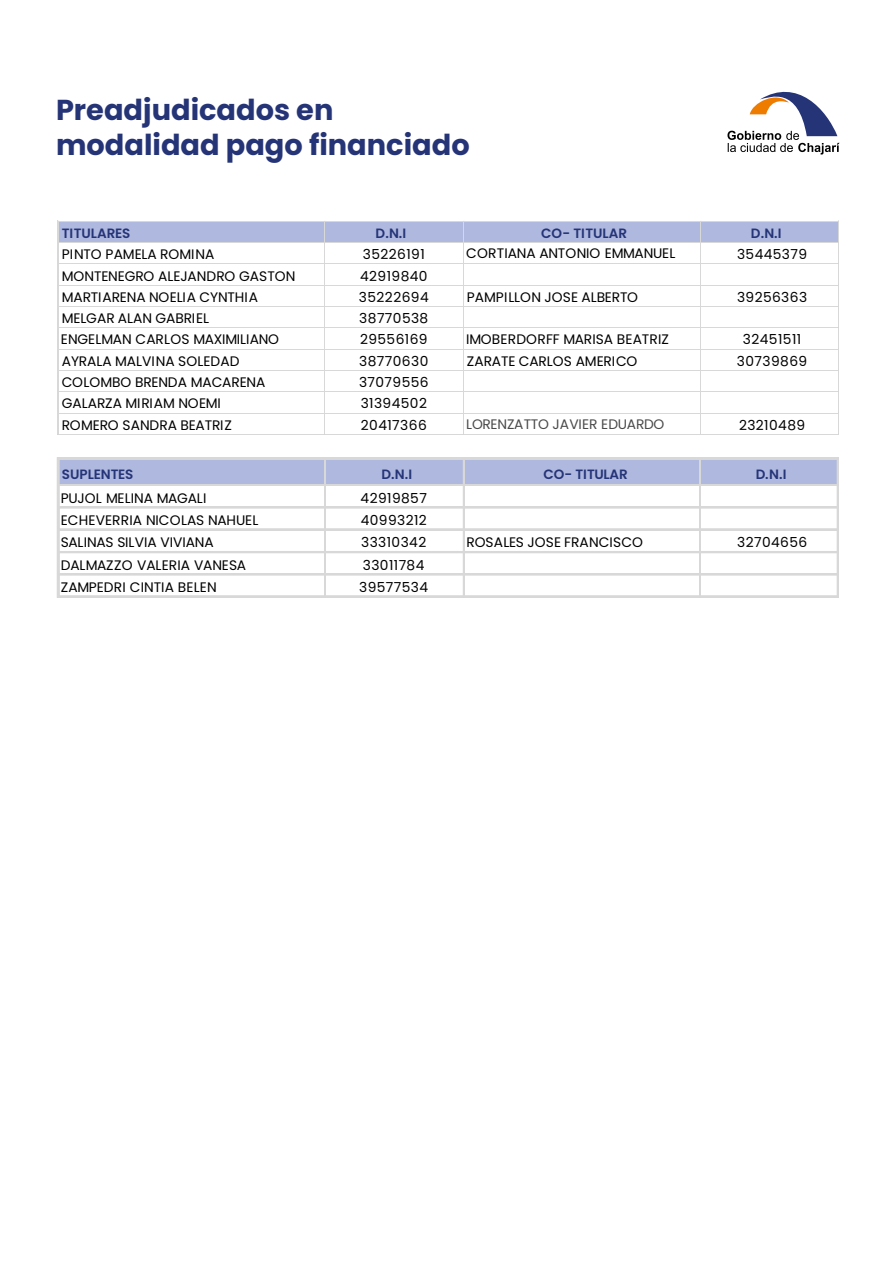
<style>
.page{position:relative;width:893px;height:1263px;background:#fff}
.page>*{position:absolute;margin:0;border:0;box-sizing:border-box;transform-origin:0 0}
.t1{font:700 28.8px/34.7px "Poppins";color:#253477}
.t2{font:13.8px "Poppins";letter-spacing:.01em;color:#000}
.t3{font:13.8px "Poppins";letter-spacing:.03em;color:#000}
.t4{font:13.8px "Poppins";letter-spacing:-.01em;color:#000}
.t5{font:13.8px "Poppins";letter-spacing:-.015em;color:#4a4a4a}
.t6{font:13.8px "Poppins";letter-spacing:-.015em;color:#000}
.t7{font:600 13.5px "Poppins";letter-spacing:-.01em;color:#253477}
</style>
<div class="page">
<svg style="left:727px;top:91px;width:113px;height:64px"></svg>
<div style="left:58px;top:222px;width:781px;height:21px;background:#afb8df"></div>
<hr style="left:58px;top:221px;width:781px;height:1px;background:#d8d8d8">
<hr style="left:58px;top:242px;width:781px;height:1px;background:#d8d8d8">
<hr style="left:58px;top:263px;width:781px;height:1px;background:#d8d8d8">
<hr style="left:58px;top:285px;width:781px;height:1px;background:#d8d8d8">
<hr style="left:58px;top:306px;width:781px;height:1px;background:#d8d8d8">
<hr style="left:58px;top:327px;width:781px;height:1px;background:#d8d8d8">
<hr style="left:58px;top:349px;width:781px;height:1px;background:#d8d8d8">
<hr style="left:58px;top:370px;width:781px;height:1px;background:#d8d8d8">
<hr style="left:58px;top:391px;width:781px;height:1px;background:#d8d8d8">
<hr style="left:58px;top:413px;width:781px;height:1px;background:#d8d8d8">
<hr style="left:57px;top:221px;width:1px;height:214px;background:#d8d8d8">
<hr style="left:58px;top:222px;width:1px;height:213px;background:#d8d8d8">
<hr style="left:324px;top:222px;width:1px;height:213px;background:#d8d8d8">
<hr style="left:463px;top:222px;width:1px;height:213px;background:#d8d8d8">
<hr style="left:58px;top:434px;width:781px;height:1px;background:#d8d8d8">
<hr style="left:700px;top:222px;width:1px;height:213px;background:#d8d8d8">
<hr style="left:838px;top:222px;width:1px;height:213px;background:#d8d8d8">
<div style="left:59px;top:459px;width:779px;height:26px;background:#afb8df"></div>
<div style="left:58px;top:507px;width:781px;height:23px;border:2px solid #d8d8d8"></div>
<div style="left:58px;top:552px;width:781px;height:22px;border:2px solid #d8d8d8"></div>
<div style="left:58px;top:574px;width:781px;height:23px;border:2px solid #d8d8d8"></div>
<hr style="left:57px;top:484px;width:781px;height:1px;background:#d8d8d8">
<hr style="left:57px;top:507px;width:781px;height:1px;background:#d8d8d8">
<hr style="left:57px;top:529px;width:781px;height:1px;background:#d8d8d8">
<hr style="left:57px;top:551px;width:781px;height:1px;background:#d8d8d8">
<hr style="left:57px;top:573px;width:781px;height:1px;background:#d8d8d8">
<hr style="left:57px;top:574px;width:781px;height:1px;background:#d8d8d8">
<hr style="left:324px;top:459px;width:1px;height:138px;background:#d8d8d8">
<hr style="left:325px;top:459px;width:1px;height:138px;background:#d8d8d8">
<hr style="left:463px;top:459px;width:1px;height:138px;background:#d8d8d8">
<hr style="left:699px;top:458px;width:1px;height:139px;background:#d8d8d8">
<hr style="left:700px;top:458px;width:1px;height:139px;background:#d8d8d8">
<div style="left:58px;top:458px;width:781px;height:140px;border:2px solid #d8d8d8"></div>
<h1 class="t1" style="left:56px;top:93px;width:415px">Preadjudicados en modalidad pago financiado</h1>
<p class="t7" style="left:62px;top:225px;width:70px">TITULARES</p>
<p class="t7" style="left:376px;top:225px;width:32px">D.N.I</p>
<p class="t7" style="left:541px;top:225px;width:87px">CO- TITULAR</p>
<p class="t7" style="left:751px;top:225px;width:32px">D.N.I</p>
<p class="t2" style="left:62px;top:246px;width:154px">PINTO PAMELA ROMINA</p>
<p class="t3" style="left:363px;top:246px;width:63px">35226191</p>
<p class="t4" style="left:466px;top:246px;width:211px">CORTIANA ANTONIO EMMANUEL</p>
<p class="t3" style="left:737px;top:246px;width:72px">35445379</p>
<p class="t2" style="left:62px;top:268px;width:235px">MONTENEGRO ALEJANDRO GASTON</p>
<p class="t3" style="left:360px;top:268px;width:69px">42919840</p>
<p class="t4" style="left:62px;top:289px;width:198px">MARTIARENA NOELIA CYNTHIA</p>
<p class="t3" style="left:359px;top:289px;width:71px">35222694</p>
<p class="t2" style="left:467px;top:289px;width:173px">PAMPILLON JOSE ALBERTO</p>
<p class="t3" style="left:737px;top:289px;width:72px">39256363</p>
<p class="t2" style="left:62px;top:310px;width:149px">MELGAR ALAN GABRIEL</p>
<p class="t3" style="left:359px;top:310px;width:71px">38770538</p>
<p class="t2" style="left:61px;top:331px;width:220px">ENGELMAN CARLOS MAXIMILIANO</p>
<p class="t3" style="left:360px;top:332px;width:69px">29556169</p>
<p class="t2" style="left:466px;top:332px;width:204px">IMOBERDORFF MARISA BEATRIZ</p>
<p class="t3" style="left:743px;top:332px;width:60px">32451511</p>
<p class="t2" style="left:62px;top:353px;width:179px">AYRALA MALVINA SOLEDAD</p>
<p class="t3" style="left:359px;top:353px;width:71px">38770630</p>
<p class="t2" style="left:467px;top:353px;width:172px">ZARATE CARLOS AMERICO</p>
<p class="t3" style="left:737px;top:353px;width:72px">30739869</p>
<p class="t4" style="left:62px;top:374px;width:205px">COLOMBO BRENDA MACARENA</p>
<p class="t3" style="left:359px;top:374px;width:71px">37079556</p>
<p class="t2" style="left:62px;top:396px;width:161px">GALARZA MIRIAM NOEMI</p>
<p class="t3" style="left:361px;top:396px;width:68px">31394502</p>
<p class="t6" style="left:62px;top:417px;width:172px">ROMERO SANDRA BEATRIZ</p>
<p class="t3" style="left:361px;top:417px;width:67px">20417366</p>
<p class="t5" style="left:466px;top:416px;width:200px">LORENZATTO JAVIER EDUARDO</p>
<p class="t3" style="left:739px;top:417px;width:68px">23210489</p>
<p class="t7" style="left:62px;top:467px;width:73px">SUPLENTES</p>
<p class="t7" style="left:382px;top:467px;width:32px">D.N.I</p>
<p class="t7" style="left:543px;top:467px;width:86px">CO- TITULAR</p>
<p class="t7" style="left:756px;top:467px;width:32px">D.N.I</p>
<p class="t4" style="left:61px;top:490px;width:147px">PUJOL MELINA MAGALI</p>
<p class="t3" style="left:361px;top:490px;width:68px">42919857</p>
<p class="t2" style="left:61px;top:512px;width:199px">ECHEVERRIA NICOLAS NAHUEL</p>
<p class="t3" style="left:361px;top:512px;width:68px">40993212</p>
<p class="t2" style="left:61px;top:534px;width:154px">SALINAS SILVIA VIVIANA</p>
<p class="t3" style="left:361px;top:534px;width:67px">33310342</p>
<p class="t2" style="left:466px;top:534px;width:178px">ROSALES JOSE FRANCISCO</p>
<p class="t3" style="left:737px;top:534px;width:72px">32704656</p>
<p class="t2" style="left:61px;top:557px;width:187px">DALMAZZO VALERIA VANESA</p>
<p class="t3" style="left:363px;top:557px;width:63px">33011784</p>
<p class="t2" style="left:61px;top:579px;width:158px">ZAMPEDRI CINTIA BELEN</p>
<p class="t3" style="left:359px;top:579px;width:70px">39577534</p>
</div>
